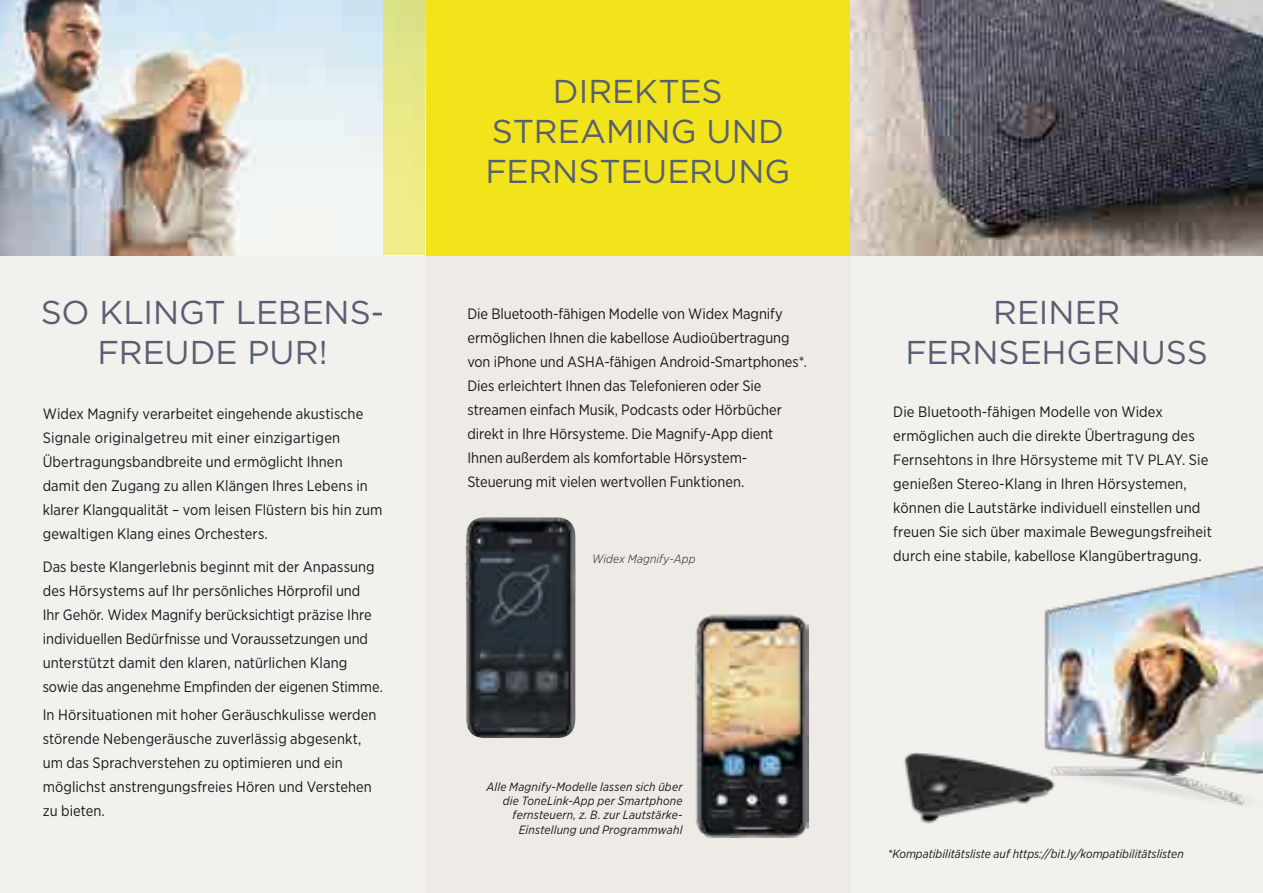
<style>
.page{position:relative;width:1263px;height:893px;background:#f3f1ee}
.page>*{position:absolute;margin:0;border:0;box-sizing:border-box;transform-origin:0 0}
.t1{font:33px/39.6px "Gotham";color:#585f72;text-align:center}
.t2{font:15px/24px "Gotham Narrow";color:#1a171c}
.t3{font:italic 12px/14.4px "Gotham Narrow";letter-spacing:.01em;color:#1a171c;text-align:right}
.t4{font:italic 300 12px "Gotham Narrow";letter-spacing:.01em;color:#1a171c}
</style>
<div class="page">
<div style="left:425px;top:0;width:425px;height:893px;background:#eeebe6"></div>
<img style="left:1044px;top:566px;width:219px;height:240px">
<img style="left:466px;top:517px;width:109px;height:221px">
<img style="left:695px;top:614px;width:113px;height:224px">
<img style="left:903px;top:702px;width:157px;height:122px">
<div style="left:425px;top:0;width:425px;height:255px;background:#f1e41a"></div>
<img style="left:0;top:0;width:383px;height:255px">
<img style="left:850px;top:0;width:413px;height:255px">
<div style="left:383px;top:0;width:42px;height:255px;background:linear-gradient(to bottom,#dce287,#f4ef89)"></div>
<h1 class="t1" style="left:41px;top:292px;width:345px">SO KLINGT LEBENS-<br>FREUDE PUR!</h1>
<p class="t2" style="left:43px;top:401px;width:341px">Widex Magnify verarbeitet eingehende akustische Signale originalgetreu mit einer einzigartigen Übertragungsbandbreite und ermöglicht Ihnen damit den Zugang zu allen Klängen Ihres Lebens in klarer Klangqualität – vom leisen Flüstern bis hin zum gewaltigen Klang eines Orchesters.</p>
<p class="t2" style="left:43px;top:554px;width:342px">Das beste Klangerlebnis beginnt mit der Anpassung des Hörsystems auf Ihr persönliches Hörprofil und<br>Ihr Gehör. Widex Magnify berücksichtigt präzise Ihre individuellen Bedürfnisse und Voraussetzungen und unterstützt damit den klaren, natürlichen Klang sowie das angenehme Empfinden der eigenen Stimme.</p>
<p class="t2" style="left:43px;top:703px;width:335px">In Hörsituationen mit hoher Geräuschkulisse werden störende Nebengeräusche zuverlässig abgesenkt, um das Sprachverstehen zu optimieren und ein möglichst anstrengungsfreies Hören und Verstehen zu bieten.</p>
<h1 class="t1" style="left:485px;top:71px;width:306px">DIREKTES<br>STREAMING UND<br>FERNSTEUERUNG</h1>
<p class="t2" style="left:467px;top:302px;width:341px">Die Bluetooth-fähigen Modelle von Widex Magnify ermöglichen Ihnen die kabellose Audioübertragung von iPhone und ASHA-fähigen Android-Smartphones*.<br>Dies erleichtert Ihnen das Telefonieren oder Sie streamen einfach Musik, Podcasts oder Hörbücher direkt in Ihre Hörsysteme. Die Magnify-App dient Ihnen außerdem als komfortable Hörsystem-Steuerung mit vielen wertvollen Funktionen.</p>
<p class="t4" style="left:592px;top:551px;width:105px">Widex Magnify-App</p>
<h1 class="t1" style="left:905px;top:292px;width:304px">REINER<br>FERNSEHGENUSS</h1>
<p class="t2" style="left:893px;top:399px;width:320px">Die Bluetooth-fähigen Modelle von Widex ermöglichen auch die direkte Übertragung des Fernsehtons in Ihre Hörsysteme mit TV PLAY. Sie genießen Stereo-Klang in Ihren Hörsystemen, können die Lautstärke individuell einstellen und freuen Sie sich über maximale Bewegungsfreiheit durch eine stabile, kabellose Klangübertragung.</p>
<p class="t3" style="left:486px;top:779px;width:198px">Alle Magnify-Modelle lassen sich über die ToneLink-App per Smartphone fernsteuern, z. B. zur Lautstärke-Einstellung und Programmwahl</p>
<p class="t3" style="left:888px;top:846px;width:297px">*Kompatibilitätsliste auf https://bit.ly/kompatibilitätslisten</p>
</div>
